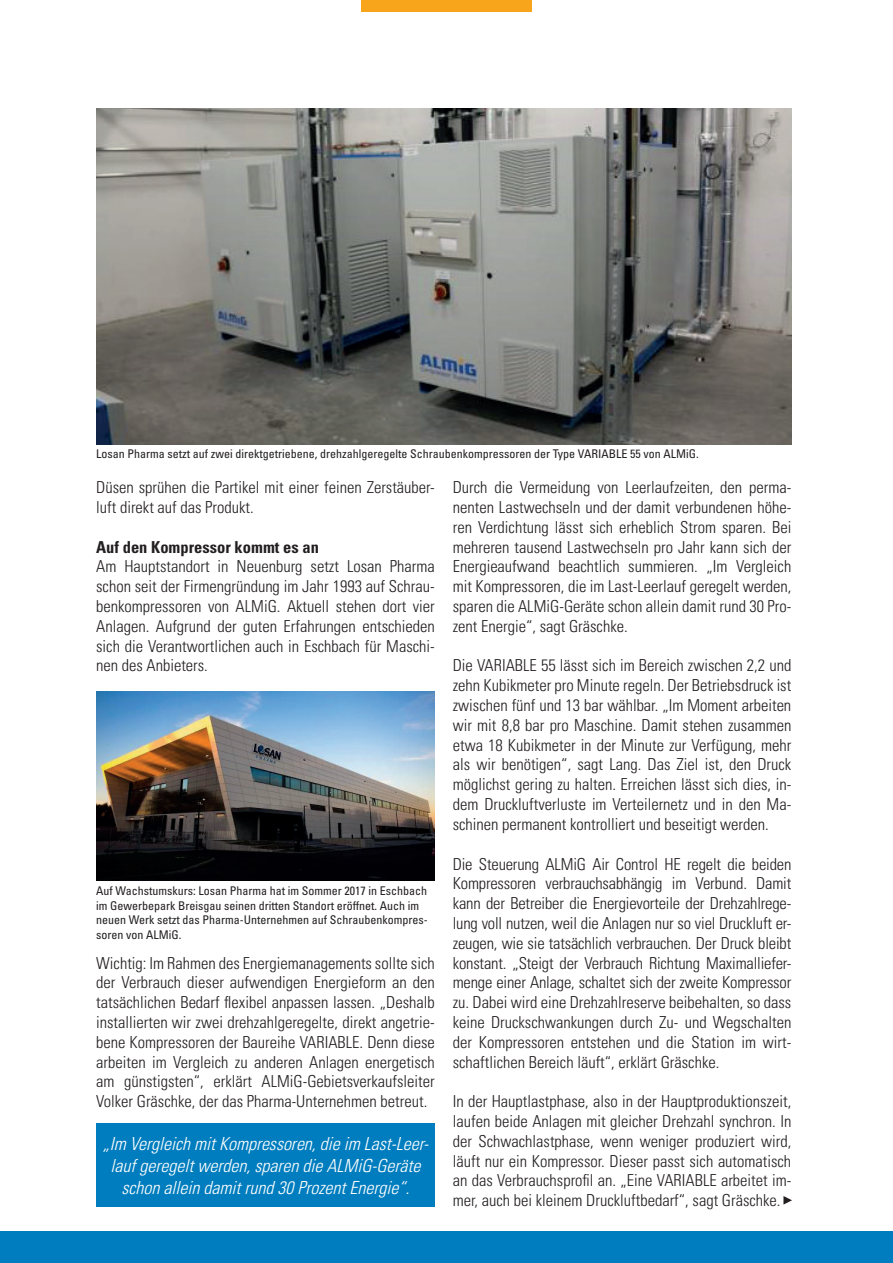
<style>
.page{position:relative;width:893px;height:1263px;background:#fff}
.page>*{position:absolute;margin:0;border:0;box-sizing:border-box;transform-origin:0 0}
.t1{font:italic 300 condensed 18px/21.6px "Univers LT Pro";color:#fff;text-align:center}
.t2{font:300 condensed 16.5px/19.8px "Univers LT Pro";color:#231f20;text-align:justify}
.t3{font:700 condensed 16.5px "Univers LT Pro";color:#231f20}
.t4{font:condensed 12px/14.4px "Univers LT Pro";color:#231f20}
</style>
<div class="page">
<img style="left:96px;top:108px;width:695px;height:336px">
<img style="left:96px;top:691px;width:339px;height:189px">
<svg style="left:783px;top:1196px;width:9px;height:8px"></svg>
<div style="left:96px;top:1123px;width:339px;height:84px;background:#007dbe"></div>
<div style="left:361px;top:0;width:170px;height:12px;background:#f9a51b"></div>
<div style="left:1px;top:1231px;width:892px;height:32px;background:#007dbe"></div>
<p class="t4" style="left:96px;top:446px;width:604px">Losan Pharma setzt auf zwei direktgetriebene, drehzahlgeregelte Schraubenkompressoren der Type VARIABLE 55 von ALMiG.</p>
<p class="t2" style="left:96px;top:477px;width:340px">Düsen sprühen die Partikel mit einer feinen Zerstäuber&shy;luft direkt auf das Produkt.</p>
<p class="t3" style="left:96px;top:537px;width:224px">Auf den Kompressor kommt es an</p>
<p class="t2" style="left:96px;top:556px;width:340px">Am Hauptstandort in Neuenburg setzt Losan Pharma schon seit der Firmengründung im Jahr 1993 auf Schrau&shy;benkompressoren von ALMiG. Aktuell stehen dort vier Anlagen. Aufgrund der guten Erfahrungen entschieden sich die Verantwortlichen auch in Eschbach für Maschi&shy;nen des Anbieters.</p>
<p class="t4" style="left:96px;top:883px;width:333px">Auf Wachstumskurs: Losan Pharma hat im Sommer 2017 in Eschbach im Gewerbepark Breisgau seinen dritten Standort eröffnet. Auch im neuen Werk setzt das Pharma-Unternehmen auf Schraubenkompres&shy;soren von ALMiG.</p>
<p class="t2" style="left:96px;top:952px;width:340px">Wichtig: Im Rahmen des Energiemanagements sollte sich der Verbrauch dieser aufwendigen Energieform an den tatsächlichen Bedarf flexibel anpassen lassen. „Deshalb installierten wir zwei drehzahlgeregelte, direkt angetrie&shy;bene Kompressoren der Baureihe VARIABLE. Denn diese arbeiten im Vergleich zu anderen Anlagen energetisch am günstigsten“, erklärt ALMiG-Gebietsverkaufsleiter Volker Gräschke, der das Pharma-Unternehmen betreut.</p>
<p class="t1" style="left:103px;top:1132px;width:332px">„Im VergleichmitKompressoren,dieim Last-Leer&shy;laufgeregeltwerden,sparendieALMiG-Geräte schonalleindamitrund30ProzentEnergie“.</p>
<p class="t2" style="left:453px;top:477px;width:340px">Durch die Vermeidung von Leerlaufzeiten, den perma&shy;nenten Lastwechseln und der damit verbundenen höhe&shy;ren Verdichtung lässt sich erheblich Strom sparen. Bei mehreren tausend Lastwechseln pro Jahr kann sich der Energieaufwand beachtlich summieren. „Im Vergleich mit Kompressoren, die im Last-Leerlauf geregelt werden, sparen die ALMiG-Geräte schon allein damit rund 30 Pro&shy;zent Energie“, sagt Gräschke.</p>
<p class="t2" style="left:453px;top:655px;width:340px">Die VARIABLE 55 lässt sich im Bereich zwischen 2,2 und zehn Kubikmeter pro Minute regeln. Der Betriebsdruck ist zwischen fünf und 13 bar wählbar. „Im Moment arbeiten wir mit 8,8 bar pro Maschine. Damit stehen zusammen etwa 18 Kubikmeter in der Minute zur Verfügung, mehr als wir benötigen“, sagt Lang. Das Ziel ist, den Druck möglichst gering zu halten. Erreichen lässt sich dies, in&shy;dem Druckluftverluste im Verteilernetz und in den Ma&shy;schinen permanent kontrolliert und beseitigt werden.</p>
<p class="t2" style="left:453px;top:853px;width:340px">Die Steuerung ALMiG Air Control HE regelt die beiden Kompressoren verbrauchsabhängig im Verbund. Damit kann der Betreiber die Energievorteile der Drehzahlrege&shy;lung voll nutzen, weil die Anlagen nur so viel Druckluft er&shy;zeugen, wie sie tatsächlich verbrauchen. Der Druck bleibt konstant. „Steigt der Verbrauch Richtung Maximalliefer&shy;menge einer Anlage, schaltet sich der zweite Kompressor zu. Dabei wird eine Drehzahlreserve beibehalten, so dass keine Druckschwankungen durch Zu- und Wegschalten der Kompressoren entstehen und die Station im wirt&shy;schaftlichen Bereich läuft“, erklärt Gräschke.</p>
<p class="t2" style="left:453px;top:1090px;width:340px">In der Hauptlastphase, also in der Hauptproduktionszeit, laufen beide Anlagen mit gleicher Drehzahl synchron. In der Schwachlastphase, wenn weniger produziert wird, läuft nur ein Kompressor. Dieser passt sich automatisch an das Verbrauchsprofil an. „Eine VARIABLE arbeitet im&shy;mer, auch bei kleinem Druckluftbedarf“, sagt Gräschke.</p>
</div>
